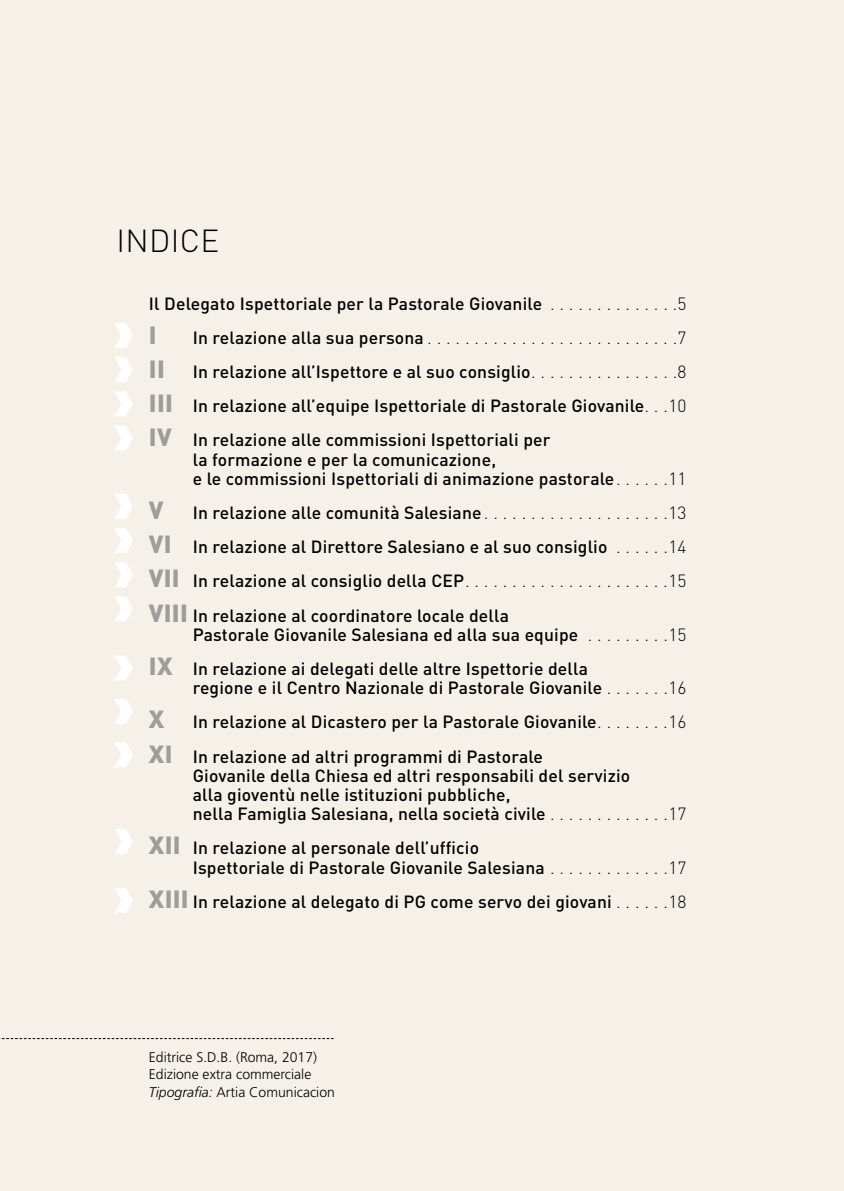
<style>
.page{position:relative;width:844px;height:1191px;background:#fff}
.page>*{position:absolute;margin:0;border:0;box-sizing:border-box;transform-origin:0 0}
.t1{font:300 31.5px "DIN Pro";letter-spacing:.01em;color:#000}
.t2{font:900 24.5px "DIN Pro";color:#9d9d9c}
.t3{font:500 17.5px/34.1px "DIN Pro";letter-spacing:.01em;color:#000}
.t4{font:300 14px/17.5px "Frutiger LT Std";color:#000}
.s1{font-weight:300}
.s2{font-weight:900;font-size:24.5px;color:#9d9d9c}
.s3{font-style:italic}
</style>
<div class="page">
<div style="left:0;top:0;width:843px;height:1191px;background:#f5f1e9"></div>
<svg style="left:0;top:1038px;width:333px;height:1px"></svg>
<svg style="left:115px;top:323px;width:17px;height:25px"></svg>
<svg style="left:115px;top:357px;width:17px;height:25px"></svg>
<svg style="left:115px;top:391px;width:17px;height:25px"></svg>
<svg style="left:115px;top:426px;width:17px;height:24px"></svg>
<svg style="left:115px;top:494px;width:17px;height:25px"></svg>
<svg style="left:115px;top:528px;width:17px;height:25px"></svg>
<svg style="left:115px;top:562px;width:17px;height:25px"></svg>
<svg style="left:115px;top:596px;width:17px;height:25px"></svg>
<svg style="left:115px;top:656px;width:17px;height:24px"></svg>
<svg style="left:115px;top:699px;width:17px;height:25px"></svg>
<svg style="left:115px;top:742px;width:17px;height:25px"></svg>
<svg style="left:115px;top:829px;width:17px;height:25px"></svg>
<svg style="left:115px;top:888px;width:17px;height:25px"></svg>
<h1 class="t1" style="left:117px;top:219px;width:104px">INDICE</h1>
<p class="t3" style="left:149px;top:286px;width:534px">Il Delegato Ispettoriale per la Pastorale Giovanile <span class="s1">. . . . . . . . . . . . . .5</span></p>
<h2 class="t2" style="left:149px;top:318px;width:9px">I</h2>
<p class="t3" style="left:149px;top:320px;width:534px;text-align:justify;text-indent:44px">In relazione alla sua persona<span class="s1">...........................7<br></span><span class="s2">II</span> In relazione all’Ispettore e al suo consiglio<span class="s1">. . . . . . . . . . . . . . . .8<br></span><span class="s2">III</span> In relazione all’equipe Ispettoriale di Pastorale Giovanile<span class="s1">. . .10<br></span><span class="s2">IV</span> In relazione alle commissioni Ispettoriali per</p>
<p class="t3" style="left:193px;top:449px;width:495px;line-height:19.2px">la formazione e per la comunicazione,<br>e le commissioni Ispettoriali di animazione pastorale<span class="s1">. . . . . .11</span></p>
<p class="t3" style="left:149px;top:495px;width:534px;text-align:justify"><span class="s2">V</span> In relazione alle comunità Salesiane<span class="s1">. . . . . . . . . . . . . . . . . . . .13<br></span><span class="s2">VI</span> In relazione al Direttore Salesiano e al suo consiglio <span class="s1">. . . . . .14<br></span><span class="s2">VII</span> In relazione al consiglio della CEP<span class="s1">. . . . . . . . . . . . . . . . . . . . . .15<br></span><span class="s2">VIII</span> In relazione al coordinatore locale della</p>
<p class="t3" style="left:149px;top:616px;width:534px;text-indent:44px">Pastorale Giovanile Salesiana ed alla sua equipe <span class="s1">. . . . . . . . .15<br></span><span class="s2">IX</span> In relazione ai delegati delle altre Ispettorie della</p>
<p class="t3" style="left:149px;top:670px;width:534px;text-align:justify;text-indent:44px">regione e il Centro Nazionale di Pastorale Giovanile <span class="s1">. . . . . . .16<br></span><span class="s2">X</span> In relazione al Dicastero per la Pastorale Giovanile<span class="s1">. . . . . . . .16<br></span><span class="s2">XI</span> In relazione ad altri programmi di Pastorale</p>
<p class="t3" style="left:193px;top:765px;width:490px;line-height:19.2px">Giovanile della Chiesa ed altri responsabili del servizio<br>alla gioventù nelle istituzioni pubbliche,<br>nella Famiglia Salesiana, nella società civile <span class="s1">. . . . . . . . . . . . .17</span></p>
<p class="t3" style="left:193px;top:837px;width:490px;line-height:19.2px;text-indent:-44px"><span class="s2">XII</span> In relazione al personale dell’ufficio<br>Ispettoriale di Pastorale Giovanile Salesiana <span class="s1">. . . . . . . . . . . . .17</span></p>
<p class="t3" style="left:149px;top:883px;width:534px"><span class="s2">XIII</span> In relazione al delegato di PG come servo dei giovani <span class="s1">. . . . . .18</span></p>
<p class="t4" style="left:149px;top:1048px;width:187px">Editrice S.D.B. (Roma, 2017)<br>Edizione extra commerciale<br><span class="s3">Tipografia:</span> Artia Comunicacion</p>
</div>
